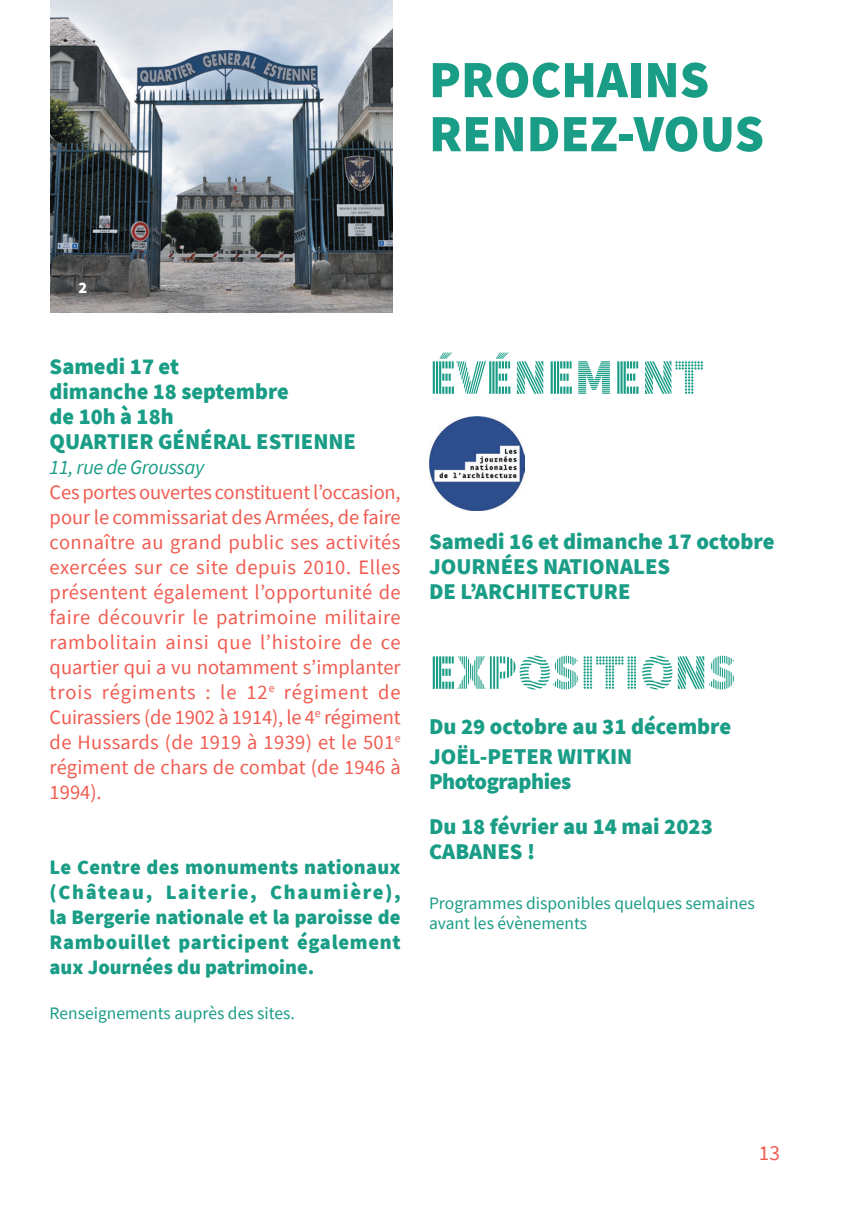
<style>
.page{position:relative;width:851px;height:1205px;background:#fff}
.page>*{position:absolute;margin:0;border:0;box-sizing:border-box;transform-origin:0 0}
.t1{font:900 52.5px/54px "Source Sans Pro";color:#1a9d86}
.t2{font:900 50px "Source Sans Pro DISPLAYV2";color:#1a9d86}
.t3{font:900 22.5px/25px "Source Sans Pro";color:#1a9d86}
.t4{font:21.25px "Source Sans Pro";color:#f15c51}
.t5{font:20.5px/25px "Source Sans Pro";letter-spacing:.01em;color:#f15c51;text-align:justify}
.t6{font:900 20.5px/25px "Source Sans Pro";letter-spacing:.02em;color:#1a9d86;text-align:justify}
.t7{font:italic 20.5px "Source Sans Pro";letter-spacing:-.02em;color:#1a9d86}
.t8{font:17.5px/20px "Source Sans Pro";color:#1a9d86}
.t9{font:900 16.25px "Source Sans Pro";color:#fff}
</style>
<div class="page">
<img style="left:51px;top:0;width:341px;height:312px">
<img style="left:430px;top:416px;width:94px;height:95px">
<h1 class="t1" style="left:429px;top:52px;width:336px">PROCHAINS<br>RENDEZ-VOUS</h1>
<p class="t9" style="left:78px;top:276px;width:10px">2</p>
<p class="t3" style="left:50px;top:353px;width:308px">Samedi 17 et<br>dimanche 18 septembre<br>de 10h à 18h<br>QUARTIER GÉNÉRAL ESTIENNE</p>
<p class="t7" style="left:50px;top:454px;width:156px">11, rue de Groussay</p>
<p class="t5" style="left:50px;top:479px;width:352px">Ces portes ouvertes constituent l’occasion, pour le commissariat des Armées, de faire connaître au grand public ses activités exercées sur ce site depuis 2010. Elles présentent également l’opportunité de faire découvrir le patrimoine militaire rambolitain ainsi que l’histoire de ce quartier qui a vu notamment s’implanter trois régiments : le 12<sup>e</sup> régiment de Cuirassiers (de 1902 à 1914), le 4<sup>e</sup> régiment de Hussards (de 1919 à 1939) et le 501<sup>e </sup>régiment de chars de combat (de 1946 à 1994).</p>
<p class="t6" style="left:50px;top:854px;width:352px">Le Centre des monuments nationaux (Château, Laiterie, Chaumière), la Bergerie nationale et la paroisse de Rambouillet participent également aux Journées du patrimoine.</p>
<p class="t8" style="left:50px;top:1003px;width:247px">Renseignements auprès des sites.</p>
<h2 class="t2" style="left:429px;top:351px;width:276px">ÉVéNEMENT</h2>
<p class="t3" style="left:429px;top:528px;width:347px">Samedi 16 et dimanche 17 octobre<br>JOURNÉES NATIONALES<br>DE L’ARCHITECTURE</p>
<h2 class="t2" style="left:429px;top:646px;width:308px">EXPOSITIONS</h2>
<p class="t3" style="left:429px;top:711px;width:304px;line-height:30px">Du 29 octobre au 31 décembre<br>JOËL-PETER WITKIN</p>
<p class="t3" style="left:429px;top:758px;width:285px;line-height:45px">Photographies<br>Du 18 février au 14 mai 2023</p>
<p class="t3" style="left:429px;top:838px;width:108px">CABANES !</p>
<p class="t8" style="left:429px;top:893px;width:327px">Programmes disponibles quelques semaines avant les évènements</p>
<p class="t4" style="left:758px;top:1139px;width:23px">13</p>
</div>
